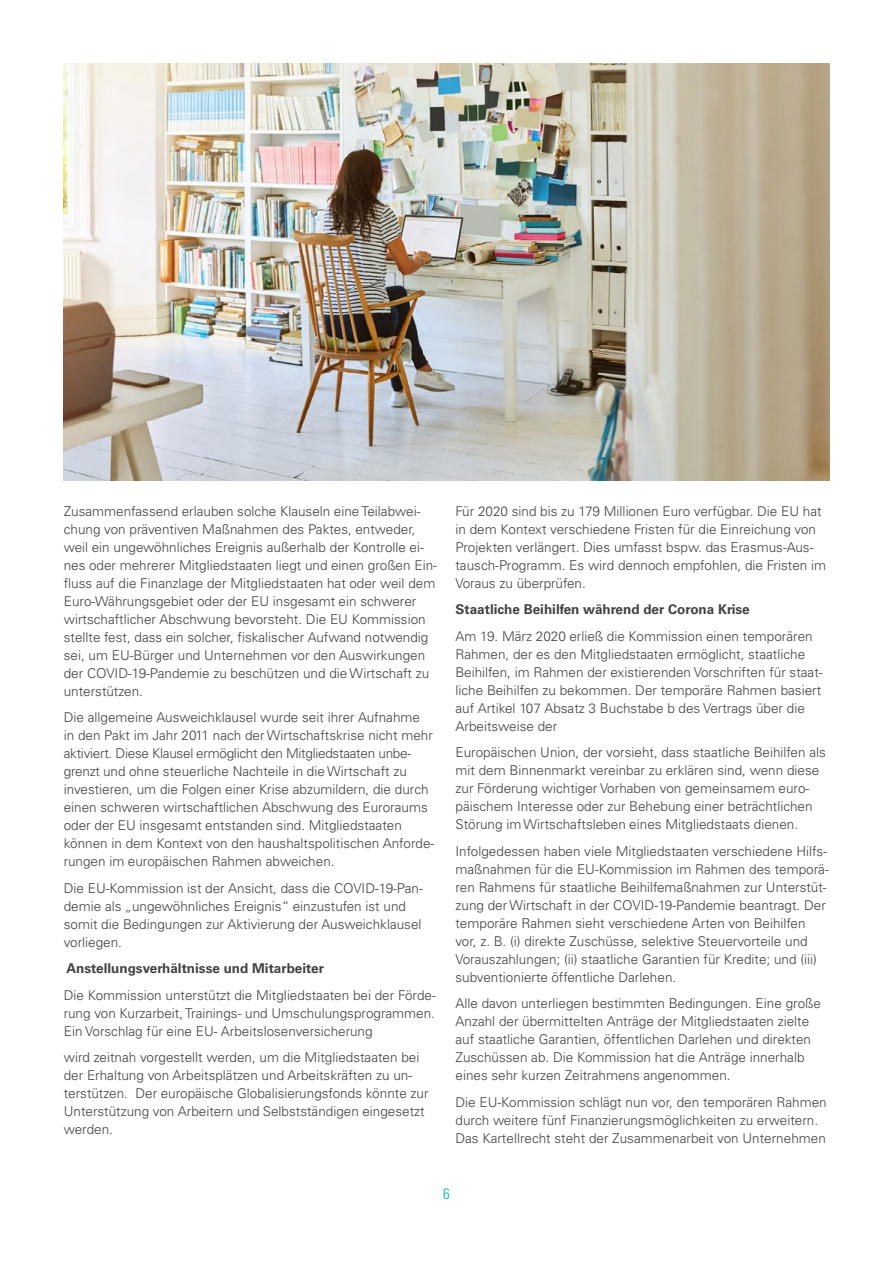
<style>
.page{position:relative;width:893px;height:1263px;background:#fff}
.page>*{position:absolute;margin:0;border:0;box-sizing:border-box;transform-origin:0 0}
.t1{font:15px "Univers LTCYR 47 Light Cond";color:#00a9b7}
.t2{font:300 13.5px/18px "Univers LTCYR 45";color:#414042}
.t3{font:700 13.5px "Univers LTCYR 65";color:#414042}
</style>
<div class="page">
<img style="left:64px;top:64px;width:765px;height:416px">
<p class="t2" style="left:64px;top:502px;width:375px">Zusammenfassend erlauben solche Klauseln eine Teilabwei&shy;chung von präventiven Maßnahmen des Paktes, entweder, weil ein ungewöhnliches Ereignis außerhalb der Kontrolle ei&shy;nes oder mehrerer Mitgliedstaaten liegt und einen großen Ein&shy;fluss auf die Finanzlage der Mitgliedstaaten hat oder weil dem Euro-Währungsgebiet oder der EU insgesamt ein schwerer wirtschaftlicher Abschwung bevorsteht. Die EU Kommission stellte fest, dass ein solcher, fiskalischer Aufwand notwendig sei, um EU-Bürger und Unternehmen vor den Auswirkungen der COVID-19-Pandemie zu beschützen und die Wirtschaft zu unterstützen.</p>
<p class="t2" style="left:64px;top:708px;width:372px">Die allgemeine Ausweichklausel wurde seit ihrer Aufnahme<br>in den Pakt im Jahr 2011 nach der Wirtschaftskrise nicht mehr aktiviert. Diese Klausel ermöglicht den Mitgliedstaaten unbe&shy;grenzt und ohne steuerliche Nachteile in die Wirtschaft zu investieren, um die Folgen einer Krise abzumildern, die durch einen schweren wirtschaftlichen Abschwung des Euroraums oder der EU insgesamt entstanden sind. Mitgliedstaaten können in dem Kontext von den haushaltspolitischen Anforde&shy;rungen im europäischen Rahmen abweichen.</p>
<p class="t2" style="left:64px;top:879px;width:361px">Die EU-Kommission ist der Ansicht, dass die COVID-19-Pan&shy;demie als „ungewöhnliches Ereignis“ einzustufen ist und somit die Bedingungen zur Aktivierung der Ausweichklausel vorliegen.</p>
<p class="t3" style="left:66px;top:959px;width:259px">Anstellungsverhältnisse und Mitarbeiter</p>
<p class="t2" style="left:64px;top:986px;width:373px;text-align:justify">Die Kommission unterstützt die Mitgliedstaaten bei der Förde&shy;rung von Kurzarbeit, Trainings- und Umschulungsprogrammen.<br>Ein Vorschlag für eine EU- Arbeitslosenversicherung</p>
<p class="t2" style="left:64px;top:1048px;width:366px">wird zeitnah vorgestellt werden, um die Mitgliedstaaten bei der Erhaltung von Arbeitsplätzen und Arbeitskräften zu un&shy;terstützen. Der europäische Globalisierungsfonds könnte zur Unterstützung von Arbeitern und Selbstständigen eingesetzt werden.</p>
<p class="t2" style="left:455px;top:501px;width:372px">Für 2020 sind bis zu 179 Millionen Euro verfügbar. Die EU hat in dem Kontext verschiedene Fristen für die Einreichung von Projekten verlängert. Dies umfasst bspw. das Erasmus-Aus&shy;tausch-Programm. Es wird dennoch empfohlen, die Fristen im Voraus zu überprüfen.</p>
<p class="t3" style="left:455px;top:600px;width:296px">Staatliche Beihilfen während der Corona Krise</p>
<p class="t2" style="left:455px;top:626px;width:369px">Am 19. März 2020 erließ die Kommission einen temporären Rahmen, der es den Mitgliedstaaten ermöglicht, staatliche Beihilfen, im Rahmen der existierenden Vorschriften für staat&shy;liche Beihilfen zu bekommen. Der temporäre Rahmen basiert auf Artikel 107 Absatz 3 Buchstabe b des Vertrags über die Arbeitsweise der</p>
<p class="t2" style="left:455px;top:743px;width:372px">Europäischen Union, der vorsieht, dass staatliche Beihilfen als mit dem Binnenmarkt vereinbar zu erklären sind, wenn diese zur Förderung wichtiger Vorhaben von gemeinsamem euro&shy;päischem Interesse oder zur Behebung einer beträchtlichen Störung im Wirtschaftsleben eines Mitgliedstaats dienen.</p>
<p class="t2" style="left:455px;top:841px;width:375px">Infolgedessen haben viele Mitgliedstaaten verschiedene Hilfs&shy;maßnahmen für die EU-Kommission im Rahmen des temporä&shy;ren Rahmens für staatliche Beihilfemaßnahmen zur Unterstüt&shy;zung der Wirtschaft in der COVID-19-Pandemie beantragt. Der temporäre Rahmen sieht verschiedene Arten von Beihilfen vor, z. B. (i) direkte Zuschüsse, selektive Steuervorteile und Vorauszahlungen; (ii) staatliche Garantien für Kredite; und (iii) subventionierte öffentliche Darlehen.</p>
<p class="t2" style="left:455px;top:994px;width:367px">Alle davon unterliegen bestimmten Bedingungen. Eine große Anzahl der übermittelten Anträge der Mitgliedstaaten zielte auf staatliche Garantien, öffentlichen Darlehen und direkten Zuschüssen ab. Die Kommission hat die Anträge innerhalb eines sehr kurzen Zeitrahmens angenommen.</p>
<p class="t2" style="left:455px;top:1092px;width:373px">Die EU-Kommission schlägt nun vor, den temporären Rahmen durch weitere fünf Finanzierungsmöglichkeiten zu erweitern.<br>Das Kartellrecht steht der Zusammenarbeit von Unternehmen</p>
<p class="t1" style="left:443px;top:1184px;width:8px">6</p>
</div>
